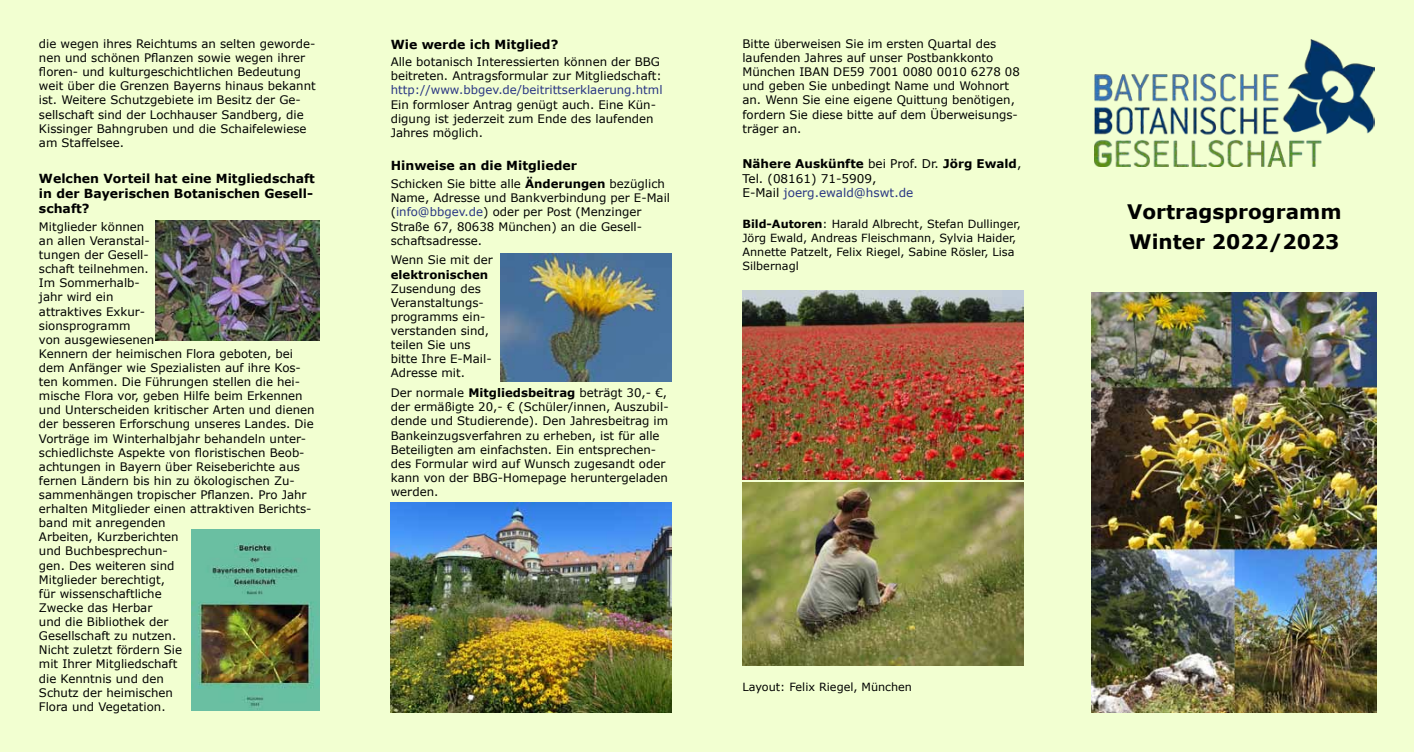
<style>
.page{position:relative;width:1414px;height:752px;background:#fff}
.page>*{position:absolute;margin:0;border:0;box-sizing:border-box;transform-origin:0 0}
.Überschrift1{font:700 20px/30px "Verdana";color:#000}
.Überschrift3{font:700 12.5px/15px "Verdana";color:#000}
.text9{font:12px/14.4px "Verdana";color:#000}
.text9-2{font:11.75px/14.1px "Verdana";color:#000}
.text9Absatz{font:11.75px/14.1px "Verdana";color:#000}
.text9-3{font:11.25px/13.8px "Verdana";color:#000}
.s1{color:#283583}
.s2{font-weight:700}
</style>
<div class="page">
<div style="left:0;top:0;width:1414px;height:751px;background:#f2ffd1"></div>
<img style="left:1095px;top:39px;width:279px;height:127px">
<img style="left:191px;top:529px;width:129px;height:181px">
<img style="left:156px;top:221px;width:164px;height:119px">
<img style="left:501px;top:253px;width:170px;height:128px">
<img style="left:1091px;top:293px;width:286px;height:419px">
<img style="left:390px;top:502px;width:281px;height:210px">
<img style="left:742px;top:482px;width:281px;height:183px">
<img style="left:742px;top:290px;width:281px;height:189px">
<p class="text9-2" style="left:39px;top:37px;width:278px">die wegen ihres Reichtums an selten geworde&shy;nen und schönen Pflanzen sowie wegen ihrer floren- und kulturgeschichtlichen Bedeutung weit über die Grenzen Bayerns hinaus bekannt ist. Weitere Schutzgebiete im Besitz der Ge&shy;sellschaft sind der Lochhauser Sandberg, die Kissinger Bahngruben und die Schaifelewiese am Staffelsee.</p>
<p class="Überschrift3" style="left:39px;top:171px;width:277px">Welchen Vorteil hat eine Mitgliedschaft in der Bayerischen Botanischen Gesell&shy;schaft?</p>
<p class="text9-2" style="left:39px;top:219px;width:277px">Mitglieder können<br>an allen Veranstal-<br>tungen der Gesell-<br>schaft teilnehmen.<br>Im Sommerhalb-<br>jahr wird ein<br>attraktives Exkur-<br>sionsprogramm<br>von ausgewiesenen<br>Kennern der heimischen Flora geboten, bei dem Anfänger wie Spezialisten auf ihre Kos&shy;ten kommen. Die Führungen stellen die hei&shy;mische Flora vor, geben Hilfe beim Erkennen und Unterscheiden kritischer Arten und dienen der besseren Erforschung unseres Landes. Die<br>Vorträge im Winterhalbjahr behandeln unter&shy;schiedlichste Aspekte von floristischen Beob&shy;achtungen in Bayern über Reiseberichte aus fernen Ländern bis hin zu ökologischen Zu&shy;sammenhängen tropischer Pflanzen. Pro Jahr erhalten Mitglieder einen attraktiven Berichts&shy;band mit anregenden<br>Arbeiten, Kurzberichten<br>und Buchbesprechun-<br>gen. Des weiteren sind<br>Mitglieder berechtigt,<br>für wissenschaftliche<br>Zwecke das Herbar<br>und die Bibliothek der<br>Gesellschaft zu nutzen.<br>Nicht zuletzt fördern Sie<br>mit Ihrer Mitgliedschaft<br>die Kenntnis und den<br>Schutz der heimischen<br>Flora und Vegetation.</p>
<p class="Überschrift3" style="left:391px;top:36px;width:169px">Wie werde ich Mitglied?</p>
<p class="text9-2" style="left:391px;top:55px;width:273px">Alle botanisch Interessierten können der BBG beitreten. Antragsformular zur Mitgliedschaft: <span class="s1">http://www.bbgev.de/beitrittserklaerung.html </span>Ein formloser Antrag genügt auch. Eine Kün&shy;digung ist jederzeit zum Ende des laufenden Jahres möglich.</p>
<p class="Überschrift3" style="left:391px;top:157px;width:188px">Hinweise an die Mitglieder</p>
<p class="text9Absatz" style="left:391px;top:177px;width:281px">Schicken Sie bitte alle <span class="s2">Änderungen</span> bezüglich Name, Adresse und Bankverbindung per E-Mail (<span class="s1">info@bbgev.de</span>) oder per Post (Menzinger Straße 67, 80638 München) an die Gesell&shy;schaftsadresse.</p>
<p class="text9Absatz" style="left:391px;top:253px;width:104px">Wenn Sie mit der <span class="s2">elektronischen<br></span>Zusendung des<br>Veranstaltungs&shy;programms ein&shy;verstanden sind, teilen Sie uns bitte Ihre E-Mail-<br>Adresse mit.</p>
<p class="text9Absatz" style="left:391px;top:385px;width:279px">Der normale <span class="s2">Mitgliedsbeitrag</span> beträgt 30,- €, der ermäßigte 20,- € (Schüler/innen, Auszubil&shy;dende und Studierende). Den Jahresbeitrag im Bankeinzugsverfahren zu erheben, ist für alle Beteiligten am einfachsten. Ein entsprechen&shy;des Formular wird auf Wunsch zugesandt oder kann von der BBG-Homepage heruntergeladen werden.</p>
<p class="text9Absatz" style="left:742px;top:37px;width:279px">Bitte überweisen Sie im ersten Quartal des laufenden Jahres auf unser Postbankkonto München IBAN DE59 7001 0080 0010 6278 08 und geben Sie unbedingt Name und Wohnort an. Wenn Sie eine eigene Quittung benötigen, fordern Sie diese bitte auf dem Überweisungs&shy;träger an.</p>
<p class="text9" style="left:742px;top:157px;width:280px"><span class="s2">Nähere Auskünfte</span> bei Prof. Dr. <span class="s2">Jörg Ewald</span>,<br>Tel. (08161) 71-5909,<br>E-Mail <span class="s1">joerg.ewald@hswt.de</span></p>
<p class="text9-3" style="left:742px;top:217px;width:280px"><span class="s2">Bild-Autoren</span>: Harald Albrecht, Stefan Dullinger, Jörg Ewald, Andreas Fleischmann, Sylvia Haider, Annette Patzelt, Felix Riegel, Sabine Rösler, Lisa Silbernagl</p>
<p class="text9-3" style="left:742px;top:679px;width:171px">Layout: Felix Riegel, München</p>
<p class="Überschrift1" style="left:1127px;top:196px;width:216px">Vortragsprogramm<br>Winter 2022/2023</p>
</div>
